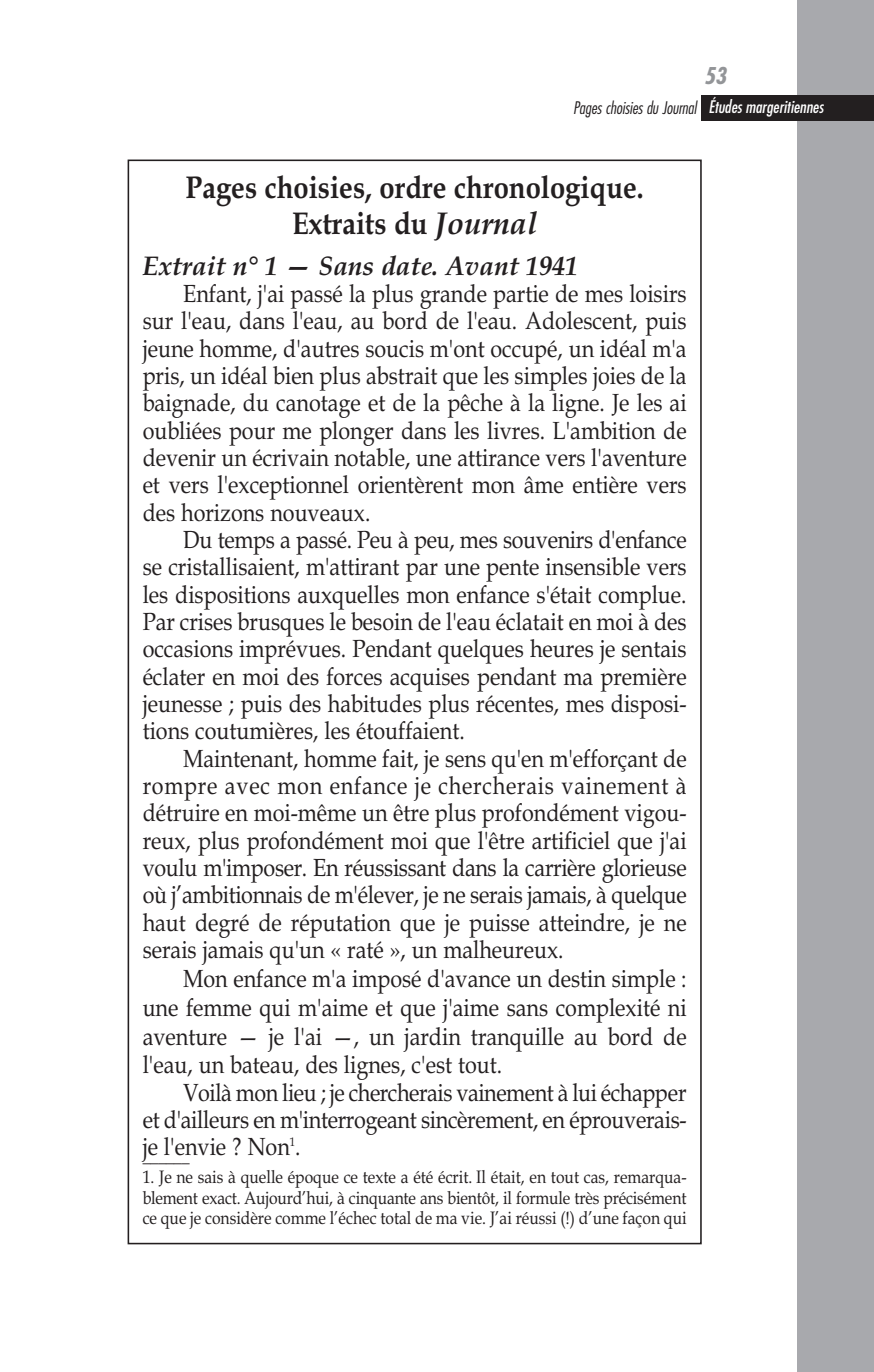
<style>
.page{position:relative;width:874px;height:1372px;background:#fff}
.page>*{position:absolute;margin:0;border:0;box-sizing:border-box;transform-origin:0 0}
.t1{font:700 31.5px/36.2px "Book Antiqua";color:#231f20;text-align:center;scale:.87 1}
.t2{font:italic 700 27px "Book Antiqua";color:#231f20}
.t3{font:24.75px/27.2px "Book Antiqua";color:#231f20;text-align:justify;scale:.87 1}
.t4{font:italic 700 condensed 22.5px "Futura";color:#939598}
.t5{font:18px/20.5px "Book Antiqua";color:#231f20;text-align:justify;scale:.87 1}
.t6{font:italic 300 condensed 16.88px "Futura";color:#231f20}
.s1{font-weight:400;color:#fff}
.s2{font-style:italic}
</style>
<div class="page">
<div style="left:797px;top:0;width:77px;height:1371px;background:#a8a9ad"></div>
<div style="left:702px;top:96px;width:172px;height:25px;background:#231f20"></div>
<p class="t4" style="left:704px;top:66px;width:24px">53</p>
<p class="t6" style="left:573px;top:100px;width:252px">Pages choisies du Journal <span class="s1">Études margeritiennes</span></p>
<p class="t1" style="left:186px;top:168px;width:528px">Pages choisies, ordre chronologique.<br>Extraits du <span class="s2">Journal</span></p>
<p class="t2" style="left:143px;top:249px;width:437px">Extrait n° 1 — Sans date. Avant 1941</p>
<p class="t3" style="left:143px;top:280px;width:627px;text-indent:40px">Enfant, j'ai passé la plus grande partie de mes loisirs sur l'eau, dans l'eau, au bord de l'eau. Adolescent, puis jeune homme, d'autres soucis m'ont occupé, un idéal m'a pris, un idéal bien plus abstrait que les simples joies de la baignade, du canotage et de la pêche à la ligne. Je les ai oubliées pour me plonger dans les livres. L'ambition de devenir un écrivain notable, une attirance vers l'aventure et vers l'exceptionnel orientèrent mon âme entière vers des horizons nouveaux.</p>
<p class="t3" style="left:143px;top:526px;width:627px;text-indent:41px">Du temps a passé. Peu à peu, mes souvenirs d'enfance se cristallisaient, m'attirant par une pente insensible vers les dispositions auxquelles mon enfance s'était complue.<br>Par crises brusques le besoin de l'eau éclatait en moi à des occasions imprévues. Pendant quelques heures je sentais éclater en moi des forces acquises pendant ma première jeunesse ; puis des habitudes plus récentes, mes disposi&shy;tions coutumières, les étouffaient.</p>
<p class="t3" style="left:143px;top:744px;width:627px;text-indent:41px">Maintenant, homme fait, je sens qu'en m'efforçant de rompre avec mon enfance je chercherais vainement à détruire en moi-même un être plus profondément vigou&shy;reux, plus profondément moi que l'être artificiel que j'ai voulu m'imposer. En réussissant dans la carrière glorieuse où j’ambitionnais de m'élever, je ne serais jamais, à quelque haut degré de réputation que je puisse atteindre, je ne serais jamais qu'un « raté », un malheureux.</p>
<p class="t3" style="left:143px;top:963px;width:627px;line-height:28.8px;text-indent:40px">Mon enfance m'a imposé d'avance un destin simple : une femme qui m'aime et que j'aime sans complexité ni aventure — je l'ai —, un jardin tranquille au bord de l'eau, un bateau, des lignes, c'est tout.</p>
<p class="t3" style="left:143px;top:1078px;width:627px;text-indent:40px">Voilà mon lieu ; je chercherais vainement à lui échapper et d'ailleurs en m'interrogeant sincèrement, en éprouverais&shy;je l'envie ? Non<sup>1</sup>.</p>
<p class="t5" style="left:143px;top:1145px;width:55px">______</p>
<p class="t5" style="left:143px;top:1166px;width:627px">1. Je ne sais à quelle époque ce texte a été écrit. Il était, en tout cas, remarqua&shy;blement exact. Aujourd’hui, à cinquante ans bientôt, il formule très précisément ce que je considère comme l’échec total de ma vie. J’ai réussi (!) d’une façon qui</p>
</div>
